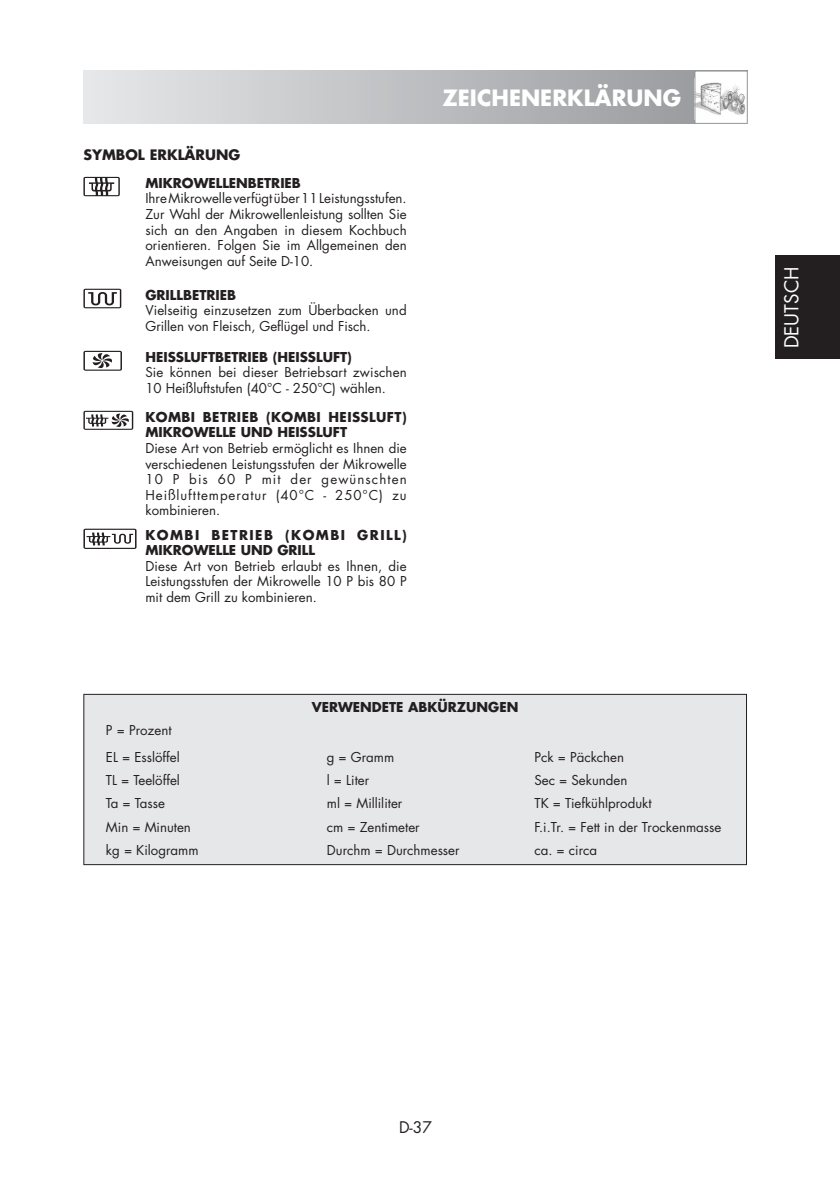
<style>
.page{position:relative;width:840px;height:1191px;background:#fff}
.page>*{position:absolute;margin:0;border:0;box-sizing:border-box;transform-origin:0 0}
.t1{font:700 21.8px "Futura Std";color:#fff}
.t2{font:18.8px "Futura Std";color:#fff}
.t3{font:15.6px "Futura Std";color:#231f20}
.t4{font:700 14px "Futura Std";color:#231f20}
.t5{font:13.2px/15.6px "Futura Std";color:#231f20;text-align:justify}
.t6{font:700 13.2px "Futura Std";color:#231f20}
.t7{font:700 13.2px/15.6px "Futura Std";letter-spacing:.03em;color:#231f20}
.t8{font:700 13.2px/15.6px "Futura Std";letter-spacing:.105em;color:#231f20}
</style>
<div class="page">
<div style="left:774px;top:255px;width:65px;height:104px;background:#231f20"></div>
<div style="left:83px;top:71px;width:664px;height:53px;background:linear-gradient(to right,#e7e8e9,#94969a)"></div>
<div style="left:694px;top:71px;width:52px;height:52px;background:#fff"></div>
<img style="left:696px;top:82px;width:49px;height:33px">
<div style="left:694px;top:71px;width:53px;height:53px;border:1px solid #939598"></div>
<svg style="left:83px;top:177px;width:37px;height:19px"></svg>
<svg style="left:83px;top:289px;width:38px;height:19px"></svg>
<svg style="left:83px;top:351px;width:39px;height:20px"></svg>
<svg style="left:83px;top:411px;width:50px;height:19px"></svg>
<svg style="left:83px;top:528px;width:53px;height:21px"></svg>
<div style="left:84px;top:695px;width:661px;height:169px;background:#e6e7e9"></div>
<hr style="left:83px;top:694px;width:221px;height:1px;background:#231f20">
<hr style="left:304px;top:694px;width:442px;height:1px;background:#231f20">
<svg style="left:83px;top:694px;width:1px;height:170px"></svg>
<svg style="left:745px;top:694px;width:1px;height:170px"></svg>
<hr style="left:83px;top:864px;width:442px;height:1px;background:#231f20">
<hr style="left:525px;top:864px;width:221px;height:1px;background:#231f20">
<p class="t4" style="left:83px;top:148px;width:158px">SYMBOL ERKLÄRUNG</p>
<p class="t6" style="left:145px;top:177px;width:157px">MIKROWELLENBETRIEB</p>
<p class="t5" style="left:145px;top:192px;width:262px">Ihre Mikrowelle verfügt über 11 Leistungsstufen.<br>Zur Wahl der Mikrowellenleistung sollten Sie sich an den Angaben in diesem Kochbuch orientieren. Folgen Sie im Allgemeinen den Anweisungen auf Seite D-10.</p>
<p class="t6" style="left:145px;top:288px;width:92px">GRILLBETRIEB</p>
<p class="t5" style="left:145px;top:304px;width:262px">Vielseitig einzusetzen zum Überbacken und<br>Grillen von Fleisch, Geflügel und Fisch.</p>
<p class="t6" style="left:145px;top:351px;width:208px">HEISSLUFTBETRIEB (HEISSLUFT)</p>
<p class="t5" style="left:145px;top:366px;width:262px">Sie können bei dieser Betriebsart zwischen<br>10 Heißluftstufen (40°C - 250°C) wählen.</p>
<p class="t7" style="left:145px;top:410px;width:262px">KOMBI BETRIEB (KOMBI HEISSLUFT)<br>MIKROWELLE UND HEISSLUFT</p>
<p class="t5" style="left:145px;top:441px;width:262px">Diese Art von Betrieb ermöglicht es Ihnen die verschiedenen Leistungsstufen der Mikrowelle 10 P bis 60 P mit der gewünschten Heißlufttemperatur (40°C - 250°C) zu kombinieren.</p>
<p class="t8" style="left:145px;top:528px;width:262px">KOMBI BETRIEB (KOMBI GRILL)<br>MIKROWELLE UND GRILL</p>
<p class="t5" style="left:145px;top:559px;width:262px">Diese Art von Betrieb erlaubt es Ihnen, die Leistungsstufen der Mikrowelle 10 P bis 80 P mit dem Grill zu kombinieren.</p>
<h1 class="t1" style="left:442px;top:88px;width:240px">ZEICHENERKLÄRUNG</h1>
<p class="t5" style="left:106px;top:718px;width:75px;line-height:26.6px">P = Prozent<br>EL = Esslöffel</p>
<p class="t6" style="left:312px;top:700px;width:208px">VERWENDETE ABKÜRZUNGEN</p>
<p class="t5" style="left:327px;top:750px;width:69px">g = Gramm</p>
<p class="t5" style="left:534px;top:750px;width:91px">Pck = Päckchen</p>
<p class="t5" style="left:106px;top:773px;width:75px">TL = Teelöffel</p>
<p class="t5" style="left:327px;top:773px;width:44px">l = Liter</p>
<p class="t5" style="left:534px;top:773px;width:94px">Sec = Sekunden</p>
<p class="t5" style="left:106px;top:796px;width:60px">Ta = Tasse</p>
<p class="t5" style="left:327px;top:796px;width:77px">ml = Milliliter</p>
<p class="t5" style="left:534px;top:796px;width:118px">TK = Tiefkühlprodukt</p>
<p class="t5" style="left:106px;top:820px;width:86px">Min = Minuten</p>
<p class="t5" style="left:327px;top:820px;width:94px">cm = Zentimeter</p>
<p class="t5" style="left:534px;top:820px;width:188px">F.i.Tr. = Fett in der Trockenmasse</p>
<p class="t5" style="left:106px;top:843px;width:94px">kg = Kilogramm</p>
<p class="t5" style="left:327px;top:843px;width:134px">Durchm = Durchmesser</p>
<p class="t5" style="left:534px;top:843px;width:64px">ca. = circa</p>
<h2 class="t2" style="left:782px;top:348px;width:83px;rotate:-90deg">DEUTSCH</h2>
<p class="t3" style="left:399px;top:1119px;width:35px">D-37</p>
</div>
